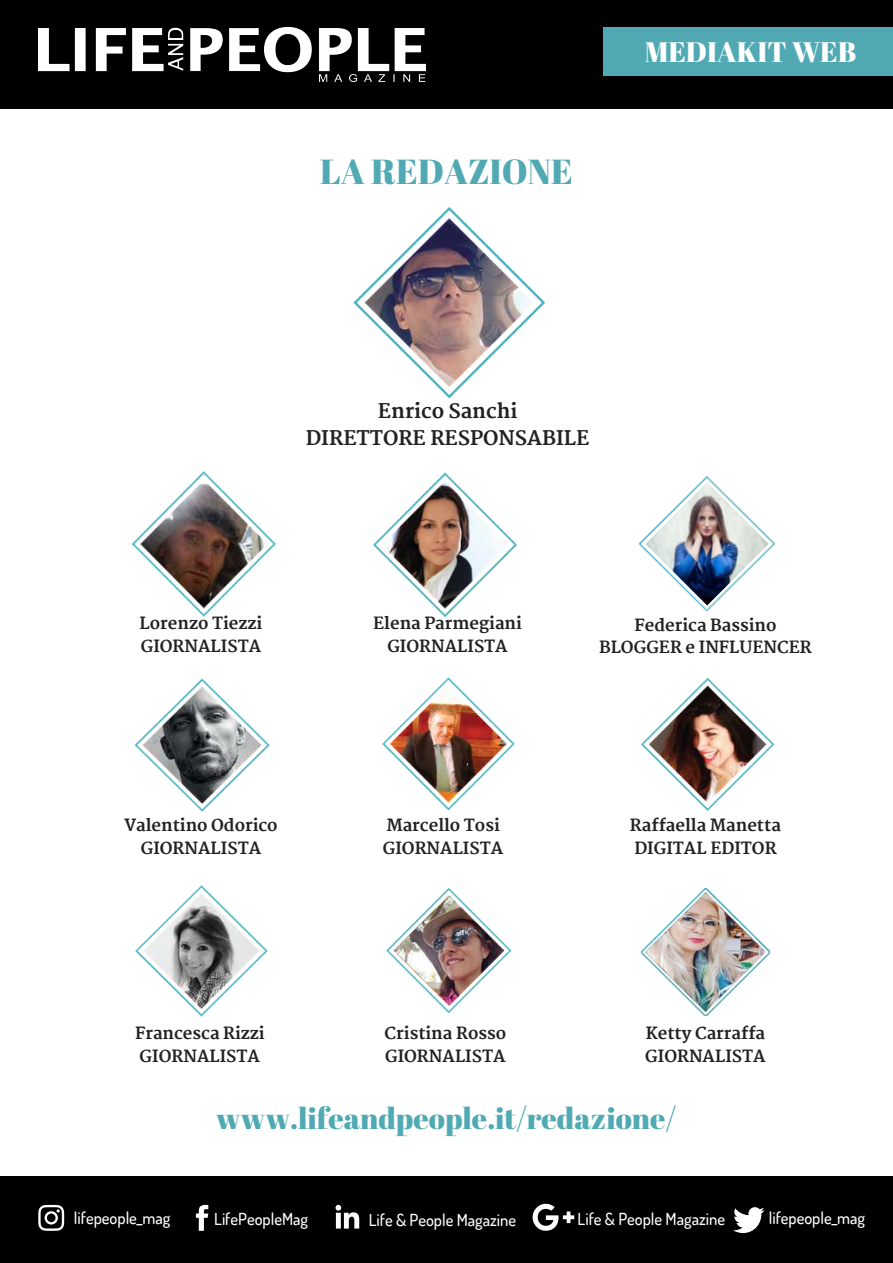
<style>
.page{position:relative;width:893px;height:1263px;background:#fff}
.page>*{position:absolute;margin:0;border:0;box-sizing:border-box;transform-origin:0 0}
.t1{font:34.8px "Abril Fatface";color:#51aab3}
.t2{font:29.85px "Abril Fatface";color:#51aab3}
.t3{font:28.2px "Abril Fatface";color:#fff}
.t4{font:800 19.8px/27px "Martel";color:#222;text-align:center}
.t5{font:800 16.5px/22.5px "Martel";color:#222}
.t6{font:500 16.5px "Dosis";color:#fff}
</style>
<div class="page">
<div style="left:0;top:0;width:893px;height:108px;background:#000"></div>
<div style="left:0;top:1177px;width:893px;height:86px;background:#000"></div>
<img style="left:38px;top:27px;width:388px;height:54px">
<div style="left:604px;top:27px;width:289px;height:48px;background:#51aab3"></div>
<svg style="left:196px;top:1205px;width:12px;height:26px"></svg>
<svg style="left:38px;top:1205px;width:26px;height:26px"></svg>
<svg style="left:335px;top:1205px;width:24px;height:23px"></svg>
<svg style="left:533px;top:1204px;width:41px;height:27px"></svg>
<svg style="left:733px;top:1207px;width:32px;height:26px"></svg>
<img style="left:642px;top:888px;width:127px;height:128px">
<img style="left:386px;top:887px;width:126px;height:127px">
<img style="left:135px;top:885px;width:133px;height:132px">
<img style="left:640px;top:677px;width:135px;height:134px">
<img style="left:382px;top:677px;width:133px;height:134px">
<img style="left:134px;top:678px;width:136px;height:134px">
<img style="left:353px;top:207px;width:192px;height:192px">
<img style="left:373px;top:472px;width:144px;height:146px">
<img style="left:131px;top:471px;width:145px;height:146px">
<img style="left:640px;top:477px;width:134px;height:134px">
<h1 class="t1" style="left:320px;top:147px;width:254px">LA REDAZIONE</h1>
<h3 class="t3" style="left:645px;top:32px;width:213px">MEDIAKIT WEB</h3>
<p class="t4" style="left:306px;top:397px;width:285px">Enrico Sanchi<br>DIRETTORE RESPONSABILE</p>
<p class="t5" style="left:140px;top:612px;width:124px">Lorenzo Tiezzi<br>GIORNALISTA</p>
<p class="t5" style="left:373px;top:612px;width:150px;text-align:center">Elena Parmegiani<br>GIORNALISTA</p>
<p class="t5" style="left:599px;top:614px;width:214px;text-align:center">Federica Bassino<br>BLOGGER e INFLUENCER</p>
<p class="t5" style="left:124px;top:814px;width:155px;text-align:center">Valentino Odorico<br>GIORNALISTA</p>
<p class="t5" style="left:135px;top:1022px;width:131px">Francesca Rizzi<br>GIORNALISTA</p>
<p class="t5" style="left:383px;top:814px;width:122px">Marcello Tosi<br>GIORNALISTA</p>
<p class="t5" style="left:385px;top:1022px;width:123px">Cristina Rosso<br>GIORNALISTA</p>
<p class="t5" style="left:630px;top:814px;width:152px">Raffaella Manetta<br>DIGITAL EDITOR</p>
<p class="t5" style="left:645px;top:1022px;width:122px">Ketty Carraffa<br>GIORNALISTA</p>
<h2 class="t2" style="left:216px;top:1098px;width:462px">www.lifeandpeople.it/redazione/</h2>
<p class="t6" style="left:74px;top:1207px;width:98px">lifepeople_mag</p>
<p class="t6" style="left:214px;top:1208px;width:95px">LifePeopleMag</p>
<p class="t6" style="left:369px;top:1209px;width:149px">Life &amp; People Magazine</p>
<p class="t6" style="left:578px;top:1208px;width:149px">Life &amp; People Magazine</p>
<p class="t6" style="left:769px;top:1207px;width:98px">lifepeople_mag</p>
</div>
